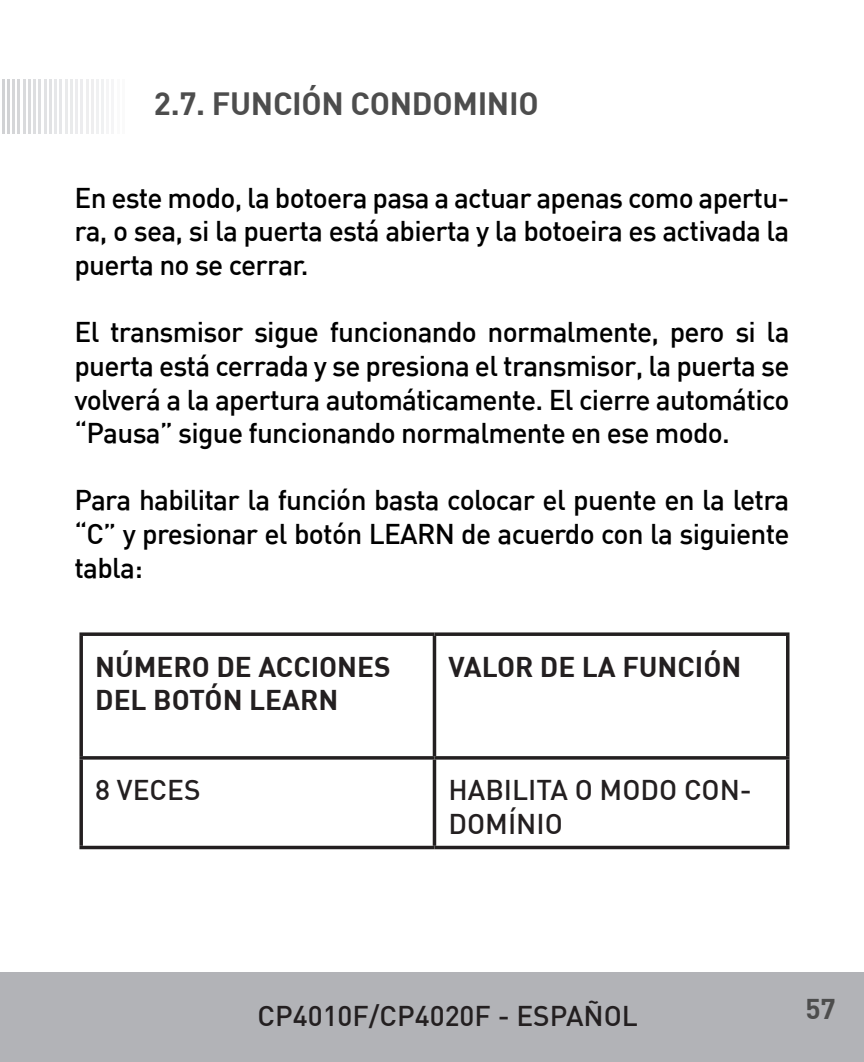
<style>
.page{position:relative;width:864px;height:1062px;background:#fff}
.page>*{position:absolute;margin:0;border:0;box-sizing:border-box;transform-origin:0 0}
.t1{font:700 31.5px "DIN";letter-spacing:-.01em;color:#4d4d4d}
.t2{font:500 28px/33.6px "DIN";letter-spacing:-.025em;color:#000;text-align:justify}
.t3{font:500 28px/33.6px "DIN";color:#231f20}
.t4{font:700 28px/33.6px "DIN";color:#231f20}
.t5{font:700 28px "DIN";color:#4d4d4d}
</style>
<div class="page">
<hr style="left:0;top:972px;width:2px;height:90px;background:#b2b3b7">
<div style="left:2px;top:972px;width:861px;height:90px;background:#b2b3b7"></div>
<svg style="left:79px;top:632px;width:355px;height:4px"></svg>
<svg style="left:79px;top:636px;width:4px;height:120px"></svg>
<svg style="left:434px;top:632px;width:355px;height:4px"></svg>
<svg style="left:432px;top:636px;width:4px;height:120px"></svg>
<svg style="left:786px;top:636px;width:3px;height:120px"></svg>
<hr style="left:79px;top:756px;width:355px;height:3px;background:#231f20">
<svg style="left:79px;top:759px;width:4px;height:86px"></svg>
<hr style="left:434px;top:756px;width:355px;height:3px;background:#231f20">
<svg style="left:432px;top:759px;width:4px;height:86px"></svg>
<svg style="left:785px;top:759px;width:4px;height:86px"></svg>
<svg style="left:79px;top:845px;width:355px;height:4px"></svg>
<svg style="left:434px;top:845px;width:355px;height:4px"></svg>
<hr style="left:102px;top:79px;width:2px;height:55px;background:#f0f1f2">
<hr style="left:96px;top:79px;width:3px;height:55px;background:#f0f1f2">
<hr style="left:122px;top:79px;width:3px;height:55px;background:#fafafa">
<hr style="left:117px;top:79px;width:2px;height:55px;background:#fafafa">
<hr style="left:112px;top:79px;width:2px;height:55px;background:#f5f5f6">
<hr style="left:106px;top:79px;width:3px;height:55px;background:#f5f5f6">
<hr style="left:91px;top:79px;width:3px;height:55px;background:#eeeeef">
<hr style="left:86px;top:79px;width:2px;height:55px;background:#eeeeef">
<hr style="left:81px;top:79px;width:2px;height:55px;background:#ececee">
<hr style="left:75px;top:79px;width:3px;height:55px;background:#ececee">
<hr style="left:70px;top:79px;width:3px;height:55px;background:#e9eaeb">
<hr style="left:65px;top:79px;width:2px;height:55px;background:#e9eaeb">
<hr style="left:60px;top:79px;width:2px;height:55px;background:#e6e7e9">
<hr style="left:54px;top:79px;width:3px;height:55px;background:#e6e7e9">
<hr style="left:49px;top:79px;width:3px;height:55px;background:#e1e2e4">
<hr style="left:44px;top:79px;width:2px;height:55px;background:#e1e2e4">
<hr style="left:39px;top:79px;width:2px;height:55px;background:#dddee0">
<hr style="left:33px;top:79px;width:3px;height:55px;background:#dddee0">
<hr style="left:28px;top:79px;width:3px;height:55px;background:#d9dadc">
<hr style="left:23px;top:79px;width:2px;height:55px;background:#d9dadc">
<hr style="left:18px;top:79px;width:2px;height:55px;background:#d5d6d8">
<hr style="left:12px;top:79px;width:3px;height:55px;background:#d5d6d8">
<hr style="left:7px;top:79px;width:3px;height:55px;background:#d1d2d4">
<hr style="left:2px;top:79px;width:2px;height:55px;background:#d1d2d4">
<p class="t1" style="left:154px;top:83px;width:386px">2.7. FUNCIÓN CONDOMINIO</p>
<p class="t2" style="left:74px;top:180px;width:716px">En este modo, la botoera pasa a actuar apenas como apertu&shy;ra, o sea, si la puerta está abierta y la botoeira es activada la puerta no se cerrar.</p>
<p class="t2" style="left:74px;top:314px;width:716px">El transmisor sigue funcionando normalmente, pero si la puerta está cerrada y se presiona el transmisor, la puerta se volverá a la apertura automáticamente. El cierre automático “Pausa” sigue funcionando normalmente en ese modo.</p>
<p class="t2" style="left:74px;top:482px;width:716px">Para habilitar la función basta colocar el puente en la letra “C” y presionar el botón LEARN de acuerdo con la siguiente tabla:</p>
<p class="t4" style="left:95px;top:648px;width:297px">NÚMERO DE ACCIONES<br>DEL BOTÓN LEARN</p>
<p class="t4" style="left:448px;top:648px;width:294px">VALOR DE LA FUNCIÓN</p>
<p class="t3" style="left:95px;top:772px;width:107px">8 VECES</p>
<p class="t3" style="left:448px;top:772px;width:305px">HABILITA O MODO CON-<br>DOMÍNIO</p>
<p class="t3" style="left:257px;top:998px;width:382px">CP4010F/CP4020F - ESPAÑOL</p>
<p class="t5" style="left:805px;top:991px;width:32px">57</p>
</div>
